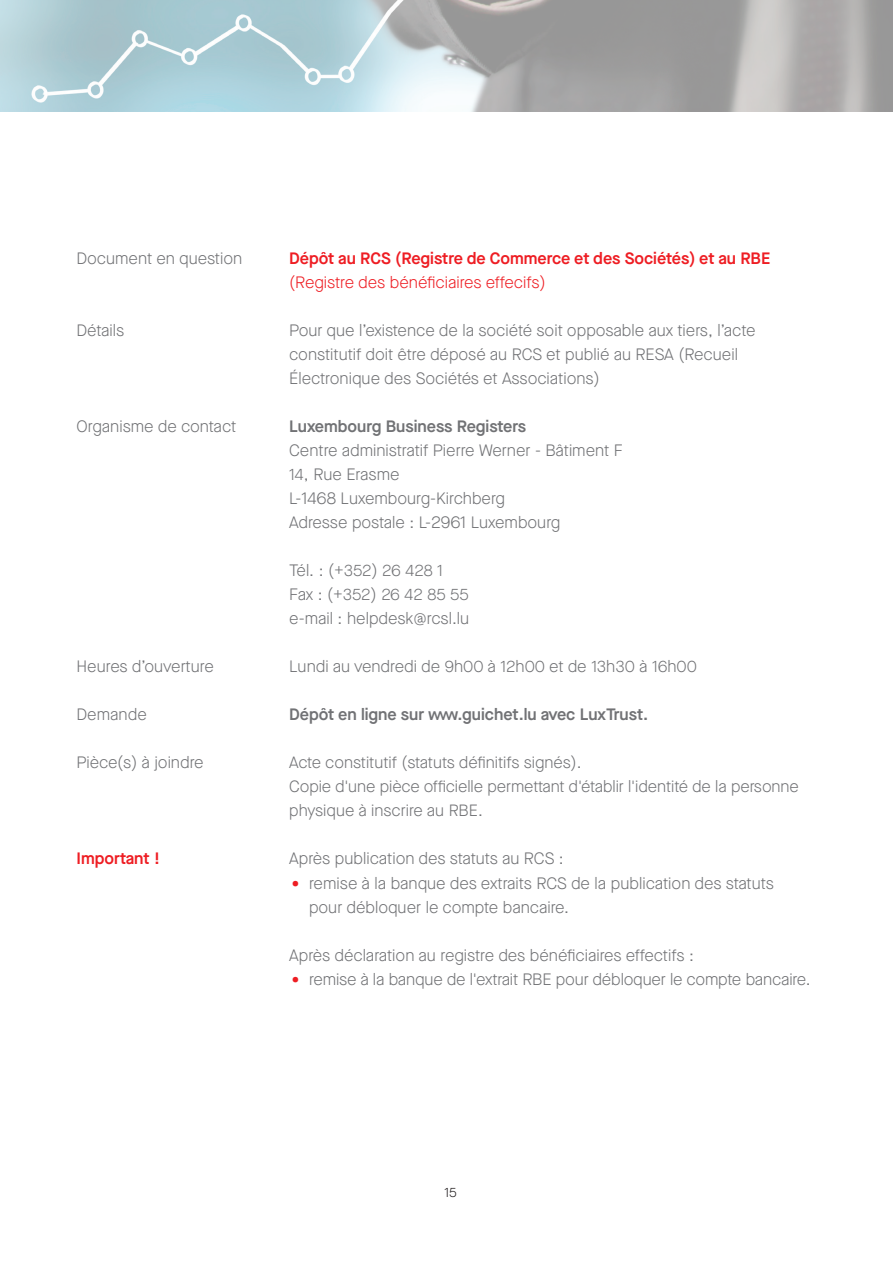
<style>
.page{position:relative;width:893px;height:1263px;background:#fff}
.page>*{position:absolute;margin:0;border:0;box-sizing:border-box;transform-origin:0 0}
.t1{font:300 16.5px/24px "Maison Neue";color:#717275}
.t2{font:600 16.5px/24px "Maison Neue";color:#ee1d23}
.t3{font:600 16.5px "Maison Neue";color:#717275}
.t4{font:300 16.35px/24px "Maison Neue";letter-spacing:-.005em;color:#717275}
.t5{font:300 13.5px "Maison Neue";color:#231f20}
.s1{font-weight:300}
.s2{font-size:37.5px;color:#ee1d23}
</style>
<div class="page">
<img style="left:0;top:0;width:893px;height:112px">
<p class="t1" style="left:77px;top:247px;width:167px">Document en question</p>
<p class="t2" style="left:289px;top:246px;width:483px">Dépôt au RCS (Registre de Commerce et des Sociétés) et au RBE <span class="s1">(Registre des bénéficiaires effecifs)</span></p>
<p class="t1" style="left:77px;top:319px;width:49px">Détails</p>
<p class="t1" style="left:289px;top:319px;width:468px">Pour que l’existence de la société soit opposable aux tiers, l’acte constitutif doit être déposé au RCS et publié au RESA (Recueil<br>Électronique des Sociétés et Associations)</p>
<p class="t1" style="left:77px;top:415px;width:161px">Organisme de contact</p>
<p class="t3" style="left:289px;top:415px;width:239px">Luxembourg Business Registers</p>
<p class="t1" style="left:289px;top:439px;width:335px">Centre administratif Pierre Werner - Bâtiment F</p>
<p class="t1" style="left:289px;top:463px;width:112px">14, Rue Erasme</p>
<p class="t1" style="left:289px;top:487px;width:217px">L-1468 Luxembourg-Kirchberg</p>
<p class="t1" style="left:289px;top:511px;width:273px">Adresse postale : L-2961 Luxembourg</p>
<p class="t1" style="left:289px;top:559px;width:155px">Tél. : (+352) 26 428 1</p>
<p class="t1" style="left:289px;top:583px;width:181px">Fax : (+352) 26 42 85 55</p>
<p class="t1" style="left:289px;top:607px;width:182px">e-mail : helpdesk@rcsl.lu</p>
<p class="t1" style="left:77px;top:655px;width:139px">Heures d’ouverture</p>
<p class="t1" style="left:289px;top:655px;width:409px">Lundi au vendredi de 9h00 à 12h00 et de 13h30 à 16h00</p>
<p class="t1" style="left:77px;top:703px;width:72px">Demande</p>
<p class="t3" style="left:289px;top:703px;width:361px">Dépôt en ligne sur www.guichet.lu avec LuxTrust.</p>
<p class="t1" style="left:77px;top:751px;width:129px">Pièce(s) à joindre</p>
<p class="t4" style="left:289px;top:751px;width:294px">Acte constitutif (statuts définitifs signés).</p>
<p class="t4" style="left:289px;top:775px;width:511px">Copie d'une pièce officielle permettant d'établir l'identité de la personne physique à inscrire au RBE.</p>
<p class="t2" style="left:77px;top:846px;width:85px">Important !</p>
<p class="t1" style="left:289px;top:847px;width:276px">Après publication des statuts au RCS :</p>
<p class="t1" style="left:309px;top:871px;width:466px;text-indent:-20px"><span class="s2">•</span> remise à la banque des extraits RCS de la publication des statuts pour débloquer le compte bancaire.</p>
<p class="t1" style="left:289px;top:943px;width:406px">Après déclaration au registre des bénéficiaires effectifs :</p>
<p class="t1" style="left:289px;top:967px;width:523px"><span class="s2">•</span> remise à la banque de l'extrait RBE pour débloquer le compte bancaire.</p>
<p class="t5" style="left:445px;top:1183px;width:14px">15</p>
</div>
